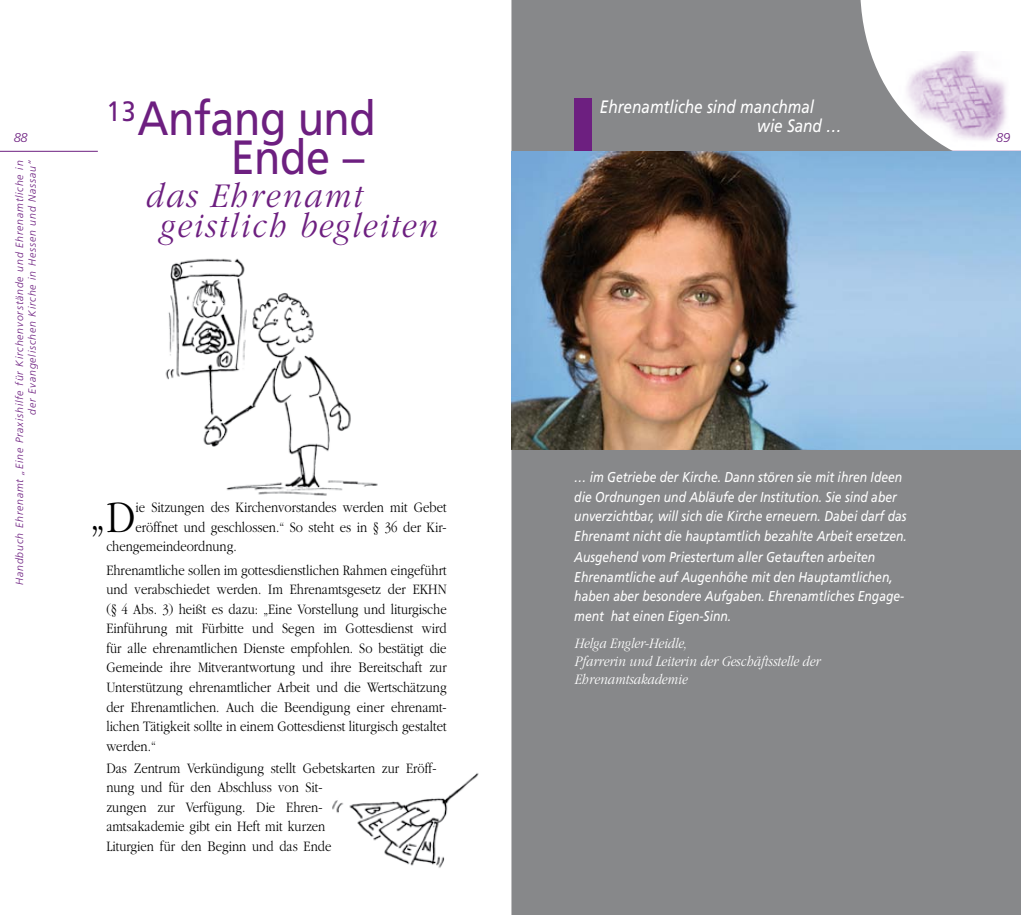
<style>
.page{position:relative;width:1021px;height:915px;background:#fff}
.page>*{position:absolute;margin:0;border:0;box-sizing:border-box;transform-origin:0 0}
.t1{font:48px/39px "Frutiger";letter-spacing:-.01em;color:#6d1f80;text-align:right;scale:.9 1}
.t2{font:300 46.35px "Garamond";color:#000;scale:.85 1}
.t3{font:italic 300 36px/30px "Garamond";letter-spacing:.06em;color:#6d1f80;scale:.9 1}
.t4{font:italic 18px/19.5px "Frutiger";color:#fff;scale:.85 1}
.t5{font:300 15px/19.5px "Garamond";color:#000;text-align:justify;scale:.85 1}
.t6{font:italic 300 15px/18px "Garamond";color:#fff;scale:.85 1}
.t7{font:italic 14.25px/19.5px "Frutiger";color:#fff;scale:.85 1}
.t8{font:italic 300 12.75px "Frutiger";color:#6d1f80}
.t9{font:italic 300 10.5px/12.6px "Frutiger";letter-spacing:.08em;color:#6d1f80;text-align:right}
.s1{font-family:"Times New Roman";font-weight:400}
</style>
<div class="page">
<hr style="left:0;top:151px;width:98px;height:1px;background:#6d1f80">
<img style="left:332px;top:773px;width:147px;height:95px">
<div style="left:511px;top:0;width:509px;height:914px;background:#87888a"></div>
<img style="left:165px;top:258px;width:213px;height:238px">
<div style="left:574px;top:98px;width:17px;height:66px;background:#6d1f80"></div>
<img style="left:511px;top:152px;width:509px;height:297px">
<p class="t8" style="left:14px;top:130px;width:15px">88</p>
<p class="t9" style="left:13px;top:584px;width:426px;rotate:-90deg">Handbuch Ehrenamt „Eine Praxishilfe für Kirchenvorstände und Ehrenamtliche in der Evangelischen Kirche in Hessen und Nassau“</p>
<h1 class="t1" style="left:106px;top:99px;width:301px"><sup>13</sup>Anfang und<br>Ende –</h1>
<h3 class="t3" style="left:158px;top:181px;width:310px;text-indent:-14px">das Ehrenamt geistlich begleiten</h3>
<h2 class="t2" style="left:106px;top:492px;width:36px">D</h2>
<p class="t5" style="left:135px;top:497px;width:367px">ie Sitzungen des Kirchenvorstandes werden mit Gebet</p>
<p class="t5" style="left:135px;top:517px;width:367px">eröffnet und geschlossen.“ So steht es in <span class="s1">§</span> 36 der Kir-</p>
<p class="t5" style="left:106px;top:536px;width:155px">chengemeindeordnung.</p>
<p class="t5" style="left:106px;top:560px;width:402px">Ehrenamtliche sollen im gottesdienstlichen Rahmen eingeführt und verabschiedet werden. Im Ehrenamtsgesetz der EKHN (<span class="s1">§</span> 4 Abs. 3) heißt es dazu: „Eine Vorstellung und liturgische Einführung mit Fürbitte und Segen im Gottesdienst wird für alle ehrenamtlichen Dienste empfohlen. So bestätigt die Gemeinde ihre Mitverantwortung und ihre Bereitschaft zur Unterstützung ehrenamtlicher Arbeit und die Wertschätzung der Ehrenamtlichen. Auch die Beendigung einer ehrenamt&shy;lichen Tätigkeit sollte in einem Gottesdienst liturgisch gestaltet werden.“</p>
<p class="t5" style="left:106px;top:758px;width:390px;text-align:left">Das Zentrum Verkündigung stellt Gebetskarten zur Eröff&shy;nung und für den Abschluss von Sit-<br>zungen zur Verfügung. Die Ehren-<br>amtsakademie gibt ein Heft mit kurzen<br>Liturgien für den Beginn und das Ende</p>
<h2 class="t2" style="left:90px;top:489px;width:18px">„</h2>
<p class="t4" style="left:757px;top:97px;width:101px;text-indent:-157px">Ehrenamtliche sind manchmal wie Sand …</p>
<p class="t8" style="left:996px;top:130px;width:16px">89</p>
<p class="t7" style="left:574px;top:467px;width:393px">… im Getriebe der Kirche. Dann stören sie mit ihren Ideen die Ordnungen und Abläufe der Institution. Sie sind aber unverzichtbar, will sich die Kirche erneuern. Dabei darf das Ehrenamt nicht die hauptamtlich bezahlte Arbeit ersetzen.</p>
<p class="t7" style="left:574px;top:547px;width:390px">Ausgehend vom Priestertum aller Getauften arbeiten Ehrenamtliche auf Augenhöhe mit den Hauptamtlichen, haben aber besondere Aufgaben. Ehrenamtliches Engage&shy;ment hat einen Eigen-Sinn.</p>
<p class="t6" style="left:574px;top:634px;width:290px">Helga Engler-Heidle,<br>Pfarrerin und Leiterin der Geschäftsstelle der<br>Ehrenamtsakademie</p>
</div>
